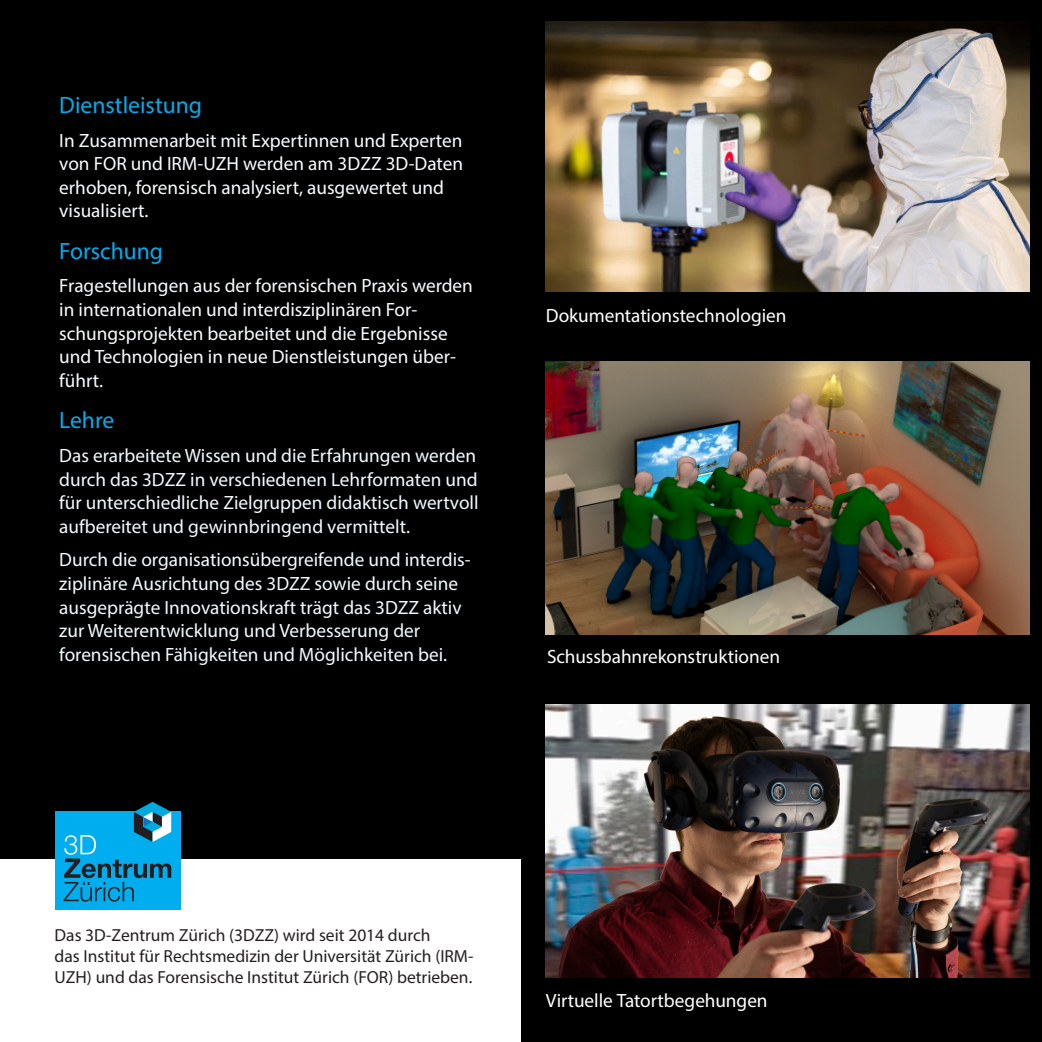
<style>
.page{position:relative;width:1042px;height:1042px;background:#fff}
.page>*{position:absolute;margin:0;border:0;box-sizing:border-box;transform-origin:0 0}
.t1{font:23.62px "Myriad Pro";color:#00aeef}
.t2{font:19.25px/23.6px "Myriad Pro";color:#f3fafe}
.t3{font:19.25px/23.6px "Myriad Pro";color:#f9fcfe}
.t4{font:19.25px "Myriad Pro";color:#fff}
.t5{font:17.5px/21px "Myriad Pro";color:#231f20}
</style>
<div class="page">
<div style="left:0;top:0;width:521px;height:859px;background:#000"></div>
<div style="left:521px;top:0;width:521px;height:1042px;background:#000"></div>
<img style="left:546px;top:21px;width:483px;height:270px">
<img style="left:546px;top:362px;width:483px;height:272px">
<img style="left:546px;top:704px;width:483px;height:273px">
<div style="left:55px;top:812px;width:125px;height:98px;background:#00aeef"></div>
<svg style="left:64px;top:802px;width:107px;height:99px"></svg>
<p class="t1" style="left:59px;top:90px;width:144px">Dienstleistung</p>
<p class="t3" style="left:59px;top:128px;width:405px">In Zusammenarbeit mit Expertinnen und Experten von FOR und IRM-UZH werden am 3DZZ 3D-Daten erhoben, forensisch analysiert, ausgewertet und visualisiert.</p>
<p class="t1" style="left:59px;top:236px;width:105px">Forschung</p>
<p class="t3" style="left:59px;top:274px;width:415px">Fragestellungen aus der forensischen Praxis werden in internationalen und interdisziplinären For&shy;schungsprojekten bearbeitet und die Ergebnisse und Technologien in neue Dienstleistungen über&shy;führt.</p>
<p class="t1" style="left:59px;top:406px;width:57px">Lehre</p>
<p class="t2" style="left:59px;top:443px;width:421px">Das erarbeitete Wissen und die Erfahrungen werden durch das 3DZZ in verschiedenen Lehrformaten und für unterschiedliche Zielgruppen didaktisch wertvoll aufbereitet und gewinnbringend vermittelt.</p>
<p class="t2" style="left:59px;top:548px;width:413px">Durch die organisationsübergreifende und interdis&shy;ziplinäre Ausrichtung des 3DZZ sowie durch seine ausgeprägte Innovationskraft trägt das 3DZZ aktiv zur Weiterentwicklung und Verbesserung der forensischen Fähigkeiten und Möglichkeiten bei.</p>
<p class="t4" style="left:546px;top:304px;width:242px">Dokumentationstechnologien</p>
<p class="t4" style="left:547px;top:645px;width:234px">Schussbahnrekonstruktionen</p>
<p class="t5" style="left:55px;top:924px;width:420px">Das 3D-Zentrum Zürich (3DZZ) wird seit 2014 durch<br>das Institut für Rechtsmedizin der Universität Zürich (IRM-<br>UZH) und das Forensische Institut Zürich (FOR) betrieben.</p>
<p class="t4" style="left:546px;top:988px;width:223px">Virtuelle Tatortbegehungen</p>
</div>
